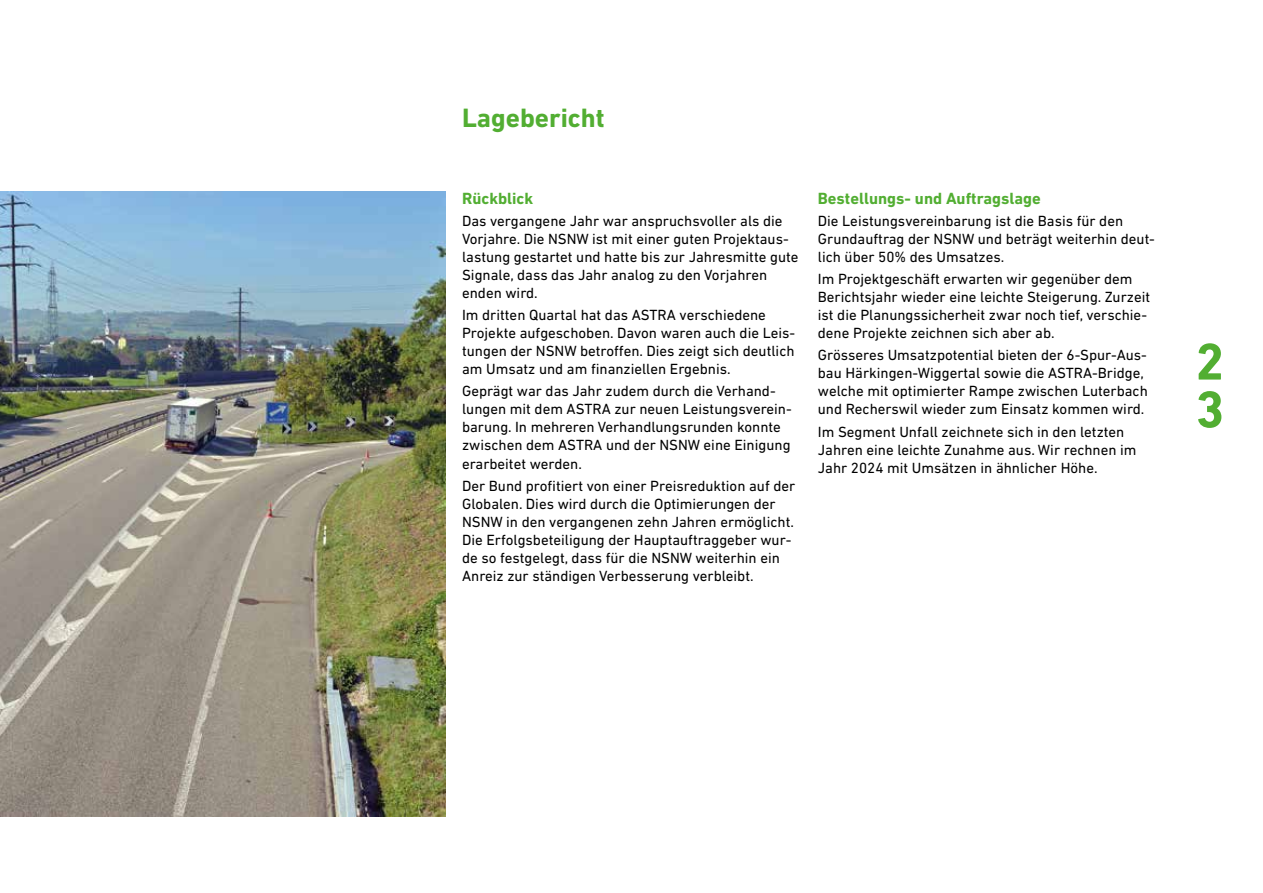
<style>
.page{position:relative;width:1263px;height:893px;background:#fff}
.page>*{position:absolute;margin:0;border:0;box-sizing:border-box;transform-origin:0 0}
.t1{font:700 52.5px/47.8px "DIN Next LT Pro";color:#52ae32}
.t2{font:700 27px "DIN Next LT Pro";color:#52ae32}
.t3{font:700 16.5px "DIN Next LT Pro";color:#52ae32}
.t4{font:15px/18px "DIN Next LT Pro";color:#000}
</style>
<div class="page">
<img style="left:0;top:191px;width:445px;height:625px">
<h2 class="t2" style="left:462px;top:102px;width:144px">Lagebericht</h2>
<p class="t3" style="left:462px;top:188px;width:73px">Rückblick</p>
<p class="t4" style="left:462px;top:212px;width:338px">Das vergangene Jahr war anspruchsvoller als die Vorjahre. Die NSNW ist mit einer guten Projektaus&shy;lastung gestartet und hatte bis zur Jahresmitte gute Signale, dass das Jahr analog zu den Vorjahren enden wird.</p>
<p class="t4" style="left:462px;top:306px;width:335px">Im dritten Quartal hat das ASTRA verschiedene Projekte aufgeschoben. Davon waren auch die Leis&shy;tungen der NSNW betroffen. Dies zeigt sich deutlich am Umsatz und am finanziellen Ergebnis.</p>
<p class="t4" style="left:462px;top:382px;width:331px">Geprägt war das Jahr zudem durch die Verhand&shy;lungen mit dem ASTRA zur neuen Leistungsverein&shy;barung. In mehreren Verhandlungsrunden konnte zwischen dem ASTRA und der NSNW eine Einigung erarbeitet werden.</p>
<p class="t4" style="left:462px;top:476px;width:335px">Der Bund profitiert von einer Preisreduktion auf der Globalen. Dies wird durch die Optimierungen der NSNW in den vergangenen zehn Jahren ermöglicht.<br>Die Erfolgsbeteiligung der Hauptauftraggeber wur&shy;de so festgelegt, dass für die NSNW weiterhin ein Anreiz zur ständigen Verbesserung verbleibt.</p>
<p class="t3" style="left:818px;top:188px;width:224px">Bestellungs- und Auftragslage</p>
<p class="t4" style="left:818px;top:212px;width:339px">Die Leistungsvereinbarung ist die Basis für den<br>Grundauftrag der NSNW und beträgt weiterhin deut&shy;lich über 50% des Umsatzes.</p>
<p class="t4" style="left:818px;top:270px;width:334px">Im Projektgeschäft erwarten wir gegenüber dem Berichtsjahr wieder eine leichte Steigerung. Zurzeit ist die Planungssicherheit zwar noch tief, verschie&shy;dene Projekte zeichnen sich aber ab.</p>
<p class="t4" style="left:818px;top:346px;width:331px">Grösseres Umsatzpotential bieten der 6-Spur-Aus&shy;bau Härkingen-Wiggertal sowie die ASTRA-Bridge, welche mit optimierter Rampe zwischen Luterbach und Recherswil wieder zum Einsatz kommen wird.</p>
<p class="t4" style="left:818px;top:422px;width:320px">Im Segment Unfall zeichnete sich in den letzten<br>Jahren eine leichte Zunahme aus. Wir rechnen im<br>Jahr 2024 mit Umsätzen in ähnlicher Höhe.</p>
<h1 class="t1" style="left:1195px;top:338px;width:31px">2<br>3</h1>
</div>
